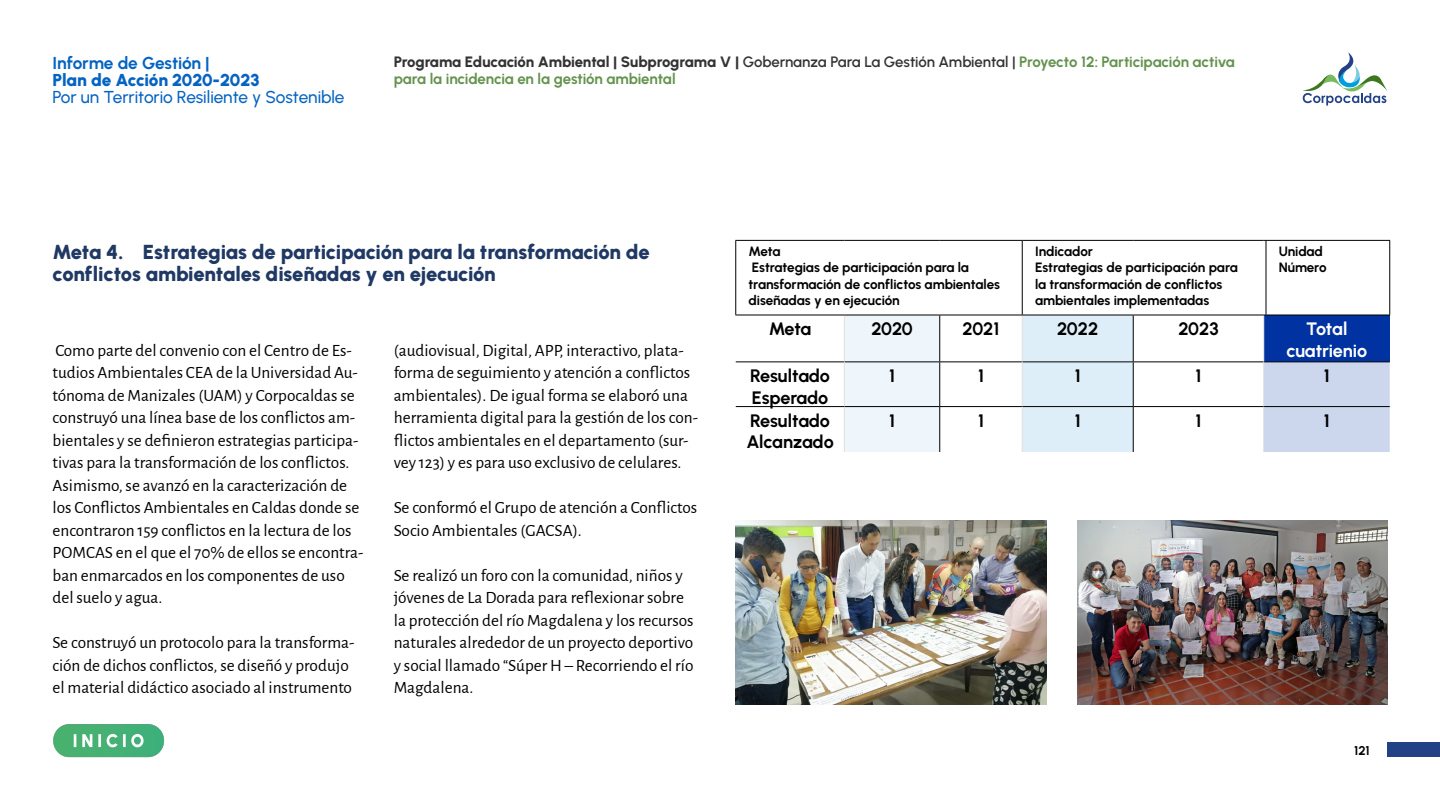
<style>
.page{position:relative;width:1440px;height:810px;background:#fff}
.page>*{position:absolute;margin:0;border:0;box-sizing:border-box;transform-origin:0 0}
.t1{font:900 20.25px/21.8px "Urbanist";letter-spacing:-.01em;color:#1f3864}
.Texto_Tabla_inferior{font:700 18px/21.6px "Urbanist";letter-spacing:-.01em;color:#000}
.Total_Cuatrenio{font:700 18px/21.6px "Urbanist";letter-spacing:-.01em;color:#fff;text-align:center}
.t2{font:17.25px/22.5px "Alegreya Sans";color:#000}
.t3{font:500 17.25px "Urbanist";letter-spacing:-.005em;color:#0563c1}
.t4{font:900 17.25px "Urbanist";letter-spacing:-.015em;color:#0563c1}
.t5{font:700 17.25px "Urbanist";letter-spacing:-.01em;color:#0563c1}
.t6{font:700 15px/17.2px "Urbanist";letter-spacing:-.01em;color:#64934e}
.Cabecera{font:700 13.5px/16.2px "Urbanist";letter-spacing:-.01em;color:#000}
.t7{font:700 12.75px "Urbanist";color:#000}
.s1{font-weight:800;color:#333}
.s2{font-weight:600;color:#333}
</style>
<div class="page">
<svg style="left:1303px;top:52px;width:85px;height:54px"></svg>
<div style="left:1388px;top:743px;width:52px;height:14px;background:#214285"></div>
<img style="left:53px;top:724px;width:111px;height:33px">
<svg style="left:736px;top:241px;width:653px;height:74px"></svg>
<div style="left:845px;top:316px;width:95px;height:136px;background:#eef6fb"></div>
<div style="left:1023px;top:316px;width:110px;height:136px;background:#deeef8"></div>
<div style="left:1264px;top:315px;width:126px;height:47px;background:#0033a1"></div>
<hr style="left:1022px;top:241px;width:1px;height:74px;background:#000">
<hr style="left:1266px;top:241px;width:1px;height:74px;background:#000">
<hr style="left:736px;top:362px;width:108px;height:1px;background:#000">
<hr style="left:844px;top:362px;width:96px;height:1px;background:#000">
<hr style="left:940px;top:362px;width:82px;height:1px;background:#000">
<hr style="left:1022px;top:362px;width:111px;height:1px;background:#000">
<hr style="left:1133px;top:362px;width:131px;height:1px;background:#000">
<hr style="left:736px;top:406px;width:108px;height:1px;background:#000">
<hr style="left:844px;top:406px;width:96px;height:1px;background:#000">
<hr style="left:940px;top:406px;width:82px;height:1px;background:#000">
<hr style="left:1022px;top:406px;width:111px;height:1px;background:#000">
<hr style="left:1133px;top:406px;width:131px;height:1px;background:#000">
<div style="left:1264px;top:362px;width:126px;height:90px;background:#ccd6ec"></div>
<hr style="left:1266px;top:406px;width:124px;height:1px;background:#000">
<hr style="left:844px;top:315px;width:1px;height:47px;background:#dfdfdf">
<hr style="left:1022px;top:315px;width:1px;height:47px;background:#dfdfdf">
<hr style="left:1263px;top:315px;width:1px;height:47px;background:#dfdfdf">
<hr style="left:844px;top:362px;width:1px;height:44px;background:#dfdfdf">
<hr style="left:1022px;top:362px;width:1px;height:44px;background:#dfdfdf">
<hr style="left:1263px;top:362px;width:1px;height:44px;background:#dfdfdf">
<hr style="left:844px;top:407px;width:1px;height:45px;background:#dfdfdf">
<hr style="left:1022px;top:407px;width:1px;height:45px;background:#dfdfdf">
<hr style="left:1263px;top:407px;width:1px;height:45px;background:#dfdfdf">
<hr style="left:940px;top:315px;width:1px;height:47px;background:#000">
<hr style="left:1133px;top:315px;width:1px;height:47px;background:#000">
<hr style="left:940px;top:362px;width:1px;height:44px;background:#000">
<hr style="left:1133px;top:362px;width:1px;height:44px;background:#000">
<hr style="left:940px;top:407px;width:1px;height:45px;background:#000">
<hr style="left:1133px;top:407px;width:1px;height:45px;background:#000">
<hr style="left:735px;top:240px;width:109px;height:1px;background:#000">
<hr style="left:735px;top:241px;width:1px;height:74px;background:#000">
<hr style="left:844px;top:240px;width:96px;height:1px;background:#000">
<hr style="left:940px;top:240px;width:82px;height:1px;background:#000">
<hr style="left:1022px;top:240px;width:111px;height:1px;background:#000">
<hr style="left:1133px;top:240px;width:131px;height:1px;background:#000">
<hr style="left:1266px;top:240px;width:124px;height:1px;background:#000">
<hr style="left:1389px;top:241px;width:1px;height:74px;background:#000">
<hr style="left:735px;top:315px;width:109px;height:1px;background:#000">
<hr style="left:844px;top:315px;width:96px;height:1px;background:#000">
<hr style="left:940px;top:315px;width:82px;height:1px;background:#000">
<hr style="left:1022px;top:315px;width:111px;height:1px;background:#000">
<hr style="left:1133px;top:315px;width:131px;height:1px;background:#000">
<hr style="left:1266px;top:315px;width:124px;height:1px;background:#000">
<img style="left:1077px;top:520px;width:311px;height:185px">
<img style="left:735px;top:520px;width:312px;height:185px">
<p class="t5" style="left:52px;top:51px;width:159px">Informe de Gestión |</p>
<p class="t4" style="left:52px;top:68px;width:209px">Plan de Acción 2020-2023</p>
<p class="t3" style="left:52px;top:86px;width:294px">Por un Territorio Resiliente y Sostenible</p>
<p class="t6" style="left:394px;top:52px;width:843px"><span class="s1">Programa Educación Ambiental | Subprograma V |</span> <span class="s2">Gobernanza Para La Gestión Ambiental |</span> Proyecto 12: Participación activa para la incidencia en la gestión ambiental</p>
<p class="t1" style="left:52px;top:240px;width:599px">Meta 4. Estrategias de participación para la transformación de conflictos ambientales diseñadas y en ejecución</p>
<p class="Cabecera" style="left:748px;top:243px;width:34px">Meta</p>
<p class="Cabecera" style="left:748px;top:259px;width:253px">Estrategias de participación para la transformación de conflictos ambientales diseñadas y en ejecución</p>
<p class="Cabecera" style="left:1035px;top:243px;width:60px">Indicador</p>
<p class="Cabecera" style="left:1035px;top:259px;width:204px">Estrategias de participación para la transformación de conflictos ambientales implementadas</p>
<p class="Cabecera" style="left:1279px;top:243px;width:46px">Unidad</p>
<p class="Cabecera" style="left:1279px;top:259px;width:49px">Número</p>
<p class="t2" style="left:52px;top:338px;width:312px">Como parte del convenio con el Centro de Es&shy;tudios Ambientales CEA de la Universidad Au&shy;tónoma de Manizales (UAM) y Corpocaldas se construyó una línea base de los conflictos am&shy;bientales y se definieron estrategias participa&shy;tivas para la transformación de los conflictos.<br>Asimismo, se avanzó en la caracterización de los Conflictos Ambientales en Caldas donde se encontraron 159 conflictos en la lectura de los POMCAS en el que el 70% de ellos se encontra&shy;ban enmarcados en los componentes de uso del suelo y agua.</p>
<p class="t2" style="left:52px;top:631px;width:304px">Se construyó un protocolo para la transforma&shy;ción de dichos conflictos, se diseñó y produjo el material didáctico asociado al instrumento</p>
<p class="t2" style="left:394px;top:338px;width:306px">(audiovisual, Digital, APP, interactivo, plata&shy;forma de seguimiento y atención a conflictos ambientales). De igual forma se elaboró una herramienta digital para la gestión de los con&shy;flictos ambientales en el departamento (sur&shy;vey 123) y es para uso exclusivo de celulares.</p>
<p class="t2" style="left:394px;top:496px;width:305px">Se conformó el Grupo de atención a Conflictos<br>Socio Ambientales (GACSA).</p>
<p class="t2" style="left:394px;top:563px;width:301px">Se realizó un foro con la comunidad, niños y jóvenes de La Dorada para reflexionar sobre la protección del río Magdalena y los recursos naturales alrededor de un proyecto deportivo y social llamado “Súper H – Recorriendo el río Magdalena.</p>
<p class="Texto_Tabla_inferior" style="left:769px;top:317px;width:44px">Meta</p>
<p class="Texto_Tabla_inferior" style="left:871px;top:317px;width:43px">2020</p>
<p class="Texto_Tabla_inferior" style="left:963px;top:317px;width:38px">2021</p>
<p class="Texto_Tabla_inferior" style="left:1057px;top:317px;width:43px">2022</p>
<p class="Texto_Tabla_inferior" style="left:1178px;top:317px;width:42px">2023</p>
<p class="Total_Cuatrenio" style="left:1286px;top:317px;width:82px">Total cuatrienio</p>
<p class="Texto_Tabla_inferior" style="left:750px;top:364px;width:81px">Resultado<br>Esperado</p>
<p class="Texto_Tabla_inferior" style="left:889px;top:364px;width:7px">1</p>
<p class="Texto_Tabla_inferior" style="left:978px;top:364px;width:7px">1</p>
<p class="Texto_Tabla_inferior" style="left:1075px;top:364px;width:7px">1</p>
<p class="Texto_Tabla_inferior" style="left:1196px;top:364px;width:7px">1</p>
<p class="Texto_Tabla_inferior" style="left:1324px;top:364px;width:7px">1</p>
<p class="Texto_Tabla_inferior" style="left:746px;top:409px;width:89px">Resultado<br>Alcanzado</p>
<p class="Texto_Tabla_inferior" style="left:889px;top:409px;width:7px">1</p>
<p class="Texto_Tabla_inferior" style="left:978px;top:409px;width:7px">1</p>
<p class="Texto_Tabla_inferior" style="left:1075px;top:409px;width:7px">1</p>
<p class="Texto_Tabla_inferior" style="left:1196px;top:409px;width:7px">1</p>
<p class="Texto_Tabla_inferior" style="left:1324px;top:409px;width:7px">1</p>
<p class="t7" style="left:1354px;top:741px;width:17px">121</p>
</div>
